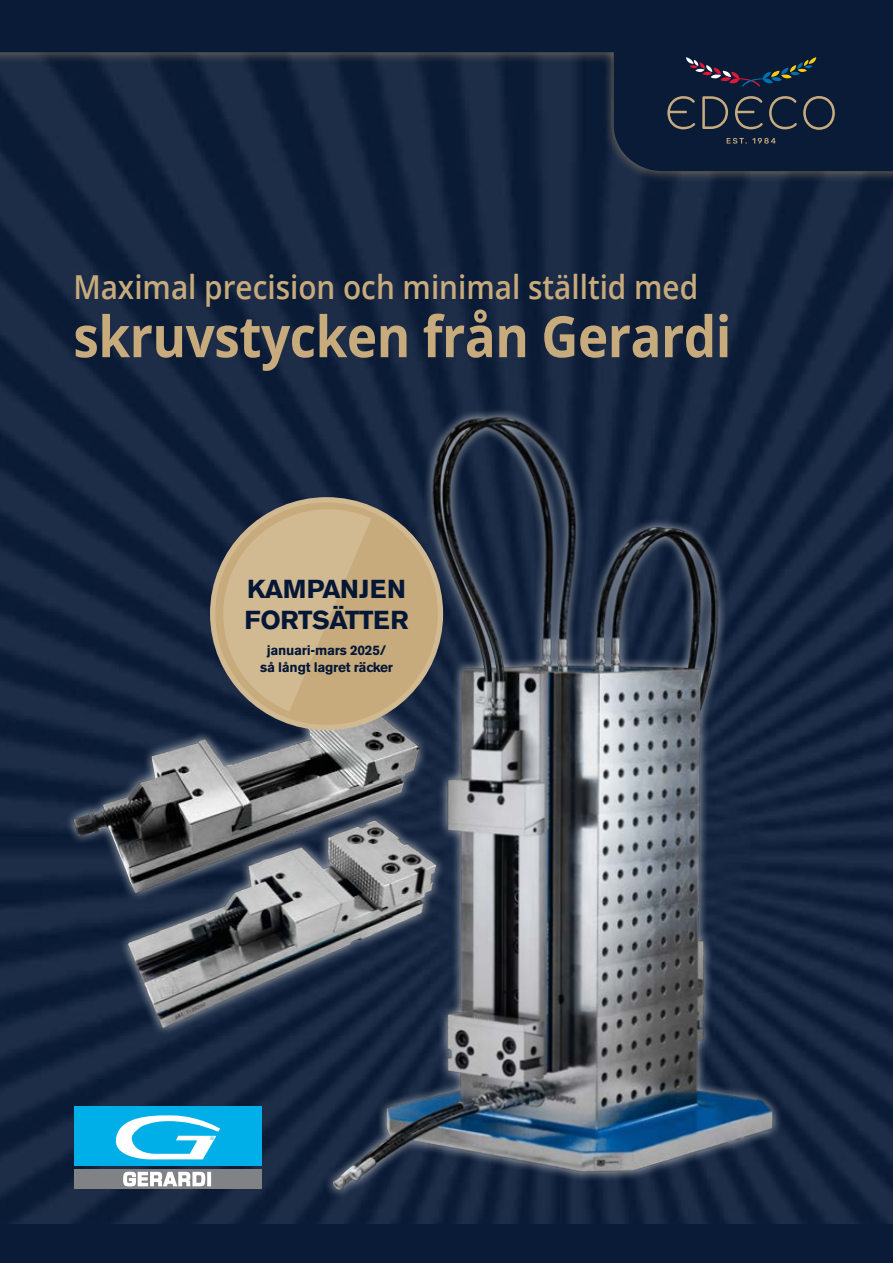
<style>
.page{position:relative;width:893px;height:1263px;background:#fff}
.page>*{position:absolute;margin:0;border:0;box-sizing:border-box;transform-origin:0 0}
.Brödtext{font:700 57px "Open Sans";letter-spacing:-.01em;color:#c8ab7c;scale:.9 1}
.Brödtext-2{font:600 33px "Open Sans";color:#c8ab7c;scale:.9 1}
.t1{font:700 25.8px/30.5px "Akzidenz Grotesk BE";letter-spacing:-.02em;color:#041736}
.t2{font:700 13.65px/17.1px "Akzidenz Grotesk BE";letter-spacing:-.02em;color:#041736;text-align:center}
</style>
<div class="page">
<img style="left:0;top:183px;width:893px;height:1041px">
<div style="left:0;top:0;width:893px;height:183px;background:#c8ab7c;opacity:.65"></div>
<svg style="left:0;top:0;width:893px;height:171px;fill:#0a1b38"></svg>
<svg style="left:727px;top:138px;width:49px;height:6px"></svg>
<svg style="left:686px;top:57px;width:130px;height:30px"></svg>
<svg style="left:667px;top:96px;width:28px;height:33px"></svg>
<svg style="left:702px;top:96px;width:26px;height:33px"></svg>
<svg style="left:735px;top:96px;width:28px;height:33px"></svg>
<svg style="left:769px;top:96px;width:28px;height:33px"></svg>
<svg style="left:803px;top:96px;width:32px;height:34px"></svg>
<div style="left:74px;top:1169px;width:188px;height:20px;background:#808285"></div>
<svg style="left:123px;top:1171px;width:83px;height:16px"></svg>
<svg style="left:207px;top:1172px;width:4px;height:14px"></svg>
<div style="left:74px;top:1106px;width:188px;height:60px;background:#00afe7"></div>
<svg style="left:115px;top:1115px;width:105px;height:44px"></svg>
<div style="left:0;top:1224px;width:893px;height:39px;background:#0a1b38"></div>
<img style="left:263px;top:404px;width:550px;height:810px">
<img style="left:66px;top:640px;width:373px;height:280px">
<img style="left:105px;top:778px;width:367px;height:284px">
<div style="left:213px;top:500px;width:227px;height:228px;background:#c8ab7c;border-radius:50%"></div>
<svg style="left:205px;top:498px;width:170px;height:217px"></svg>
<p class="Brödtext-2" style="left:73px;top:264px;width:696px">Maximal precision och minimal ställtid med</p>
<p class="Brödtext" style="left:73px;top:296px;width:733px">skruvstycken från Gerardi</p>
<p class="t1" style="left:244px;top:574px;width:166px">KAMPANJEN<br>FORTSÄTTER</p>
<p class="t2" style="left:260px;top:642px;width:134px">januari-mars 2025/ så långt lagret räcker</p>
</div>
